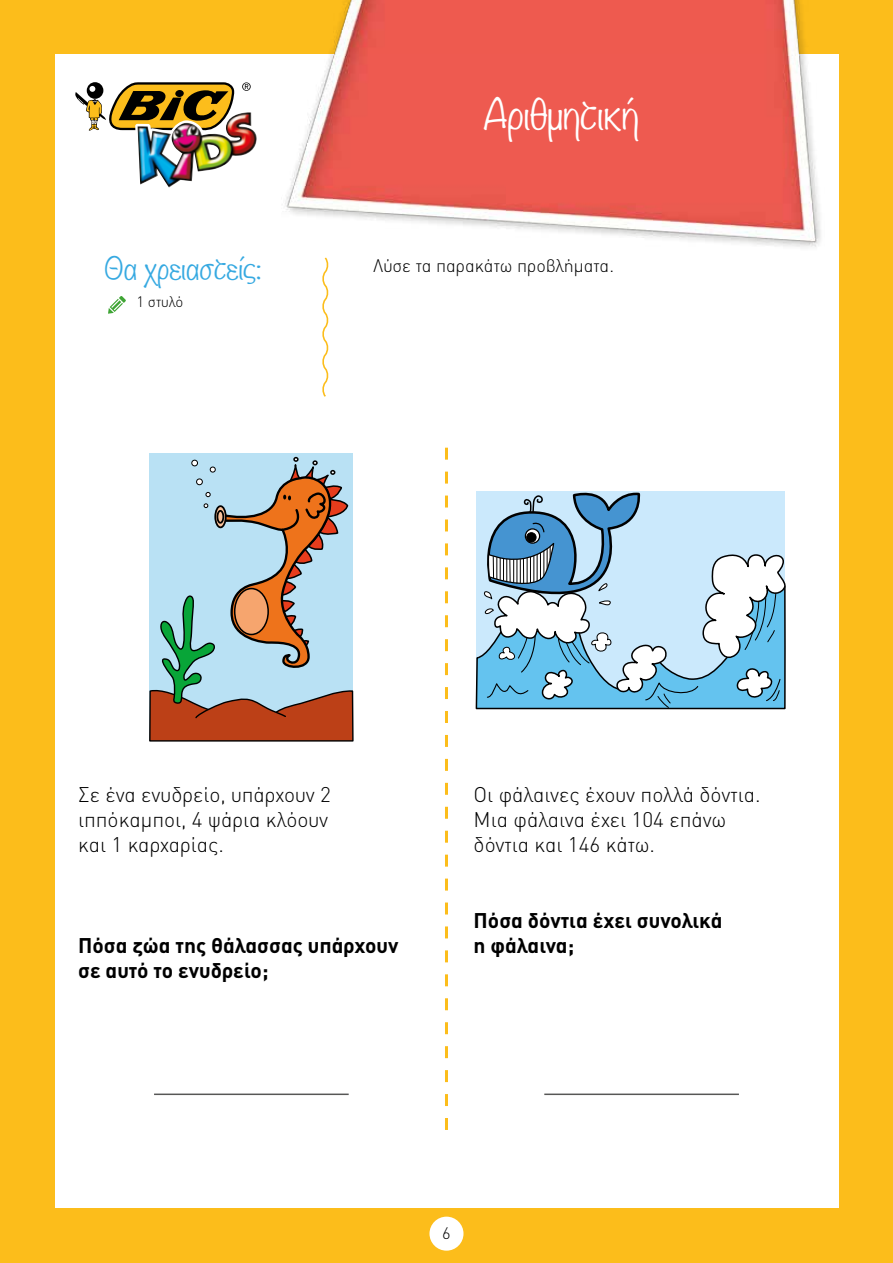
<style>
.page{position:relative;width:893px;height:1263px;background:#fcbd1b}
.page>*{position:absolute;margin:0;border:0;box-sizing:border-box;transform-origin:0 0}
.t1{font:300 37.5px "Noteworthy";color:#fff}
.t2{font:300 27px "Noteworthy";color:#36a9e1}
.t3{font:300 21px/25.2px "DIN Pro";color:#000}
.t4{font:700 21px/25.2px "DIN Pro";color:#000}
.t5{font:300 18px "DIN Pro";color:#000}
.t6{font:300 16.5px "DIN Pro";color:#000}
.t7{font:300 15px "DIN Pro";letter-spacing:-.005em;color:#000}
</style>
<div class="page">
<div style="left:55px;top:55px;width:783px;height:1153px;background:#fff"></div>
<div style="left:429px;top:1216px;width:34px;height:35px;background:#fff;border-radius:50%"></div>
<img style="left:282px;top:0;width:543px;height:247px">
<svg style="left:75px;top:82px;width:176px;height:53px"></svg>
<img style="left:138px;top:112px;width:119px;height:76px">
<svg style="left:322px;top:257px;width:7px;height:140px"></svg>
<svg style="left:108px;top:296px;width:18px;height:18px"></svg>
<svg style="left:445px;top:448px;width:3px;height:682px"></svg>
<hr style="left:154px;top:1093px;width:195px;height:2px;background:#575756">
<hr style="left:544px;top:1093px;width:195px;height:2px;background:#575756">
<svg style="left:149px;top:457px;width:205px;height:285px;background:#afaea9"></svg>
<svg style="left:475px;top:491px;width:311px;height:219px"></svg>
<p class="t2" style="left:105px;top:245px;width:158px">Θα χρειαστείς:</p>
<p class="t7" style="left:136px;top:290px;width:49px">1 στυλό</p>
<h1 class="t1" style="left:484px;top:81px;width:157px">Αριθμητική</h1>
<p class="t5" style="left:373px;top:251px;width:242px">Λύσε τα παρακάτω προβλήματα.</p>
<p class="t3" style="left:78px;top:780px;width:254px">Σε ένα ενυδρείο, υπάρχουν 2 ιππόκαμποι, 4 ψάρια κλόουν και 1 καρχαρίας.</p>
<p class="t3" style="left:474px;top:780px;width:289px">Οι φάλαινες έχουν πολλά δόντια.<br>Μια φάλαινα έχει 104 επάνω δόντια και 146 κάτω.</p>
<p class="t4" style="left:78px;top:932px;width:322px">Πόσα ζώα της θάλασσας υπάρχουν σε αυτό το ενυδρείο;</p>
<p class="t4" style="left:474px;top:907px;width:250px">Πόσα δόντια έχει συνολικά η φάλαινα;</p>
<p class="t6" style="left:442px;top:1220px;width:10px">6</p>
</div>
